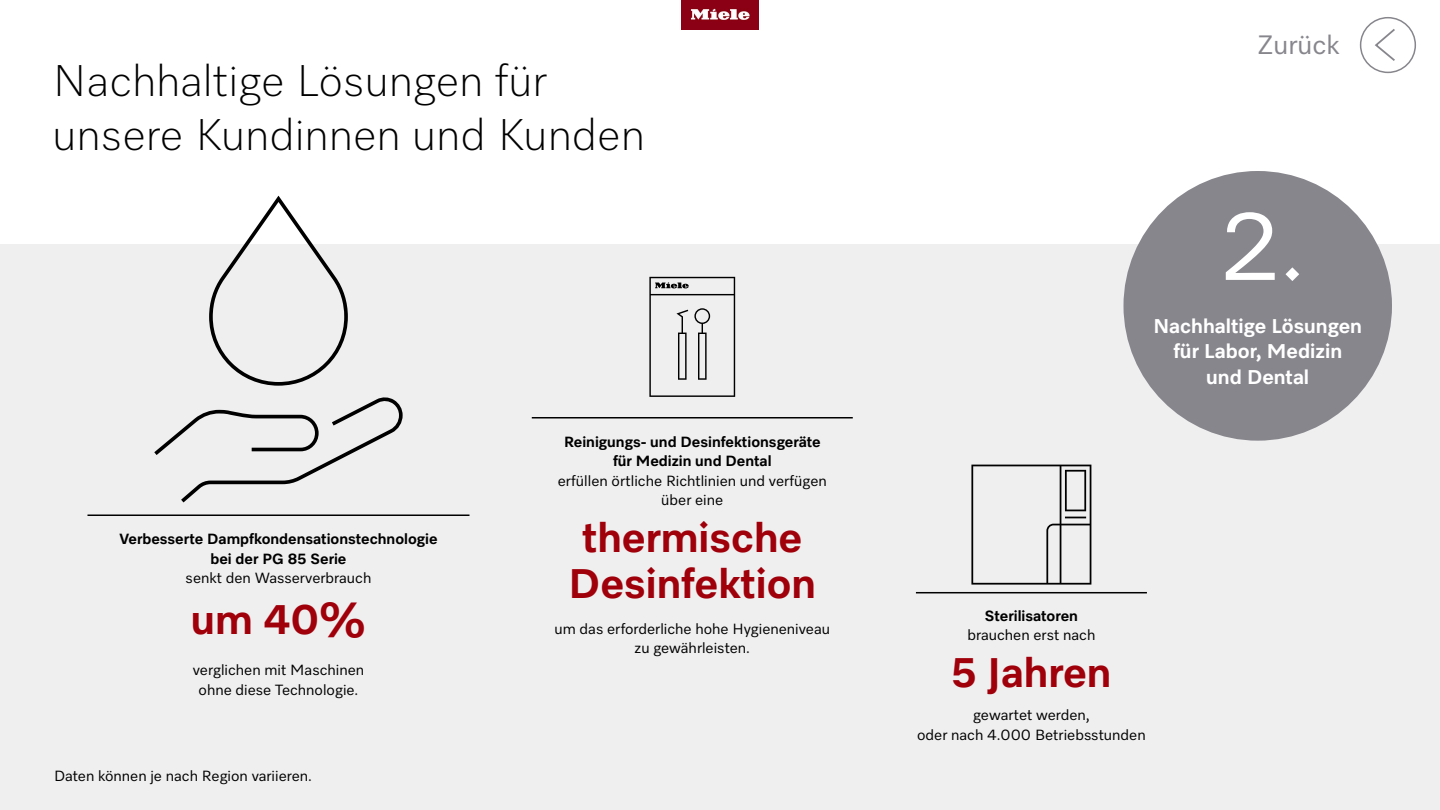
<style>
.page{position:relative;width:1440px;height:810px;background:#fff}
.page>*{position:absolute;margin:0;border:0;box-sizing:border-box;transform-origin:0 0}
.t1{font:97.5px "Miele Elements";color:#fff}
.t2{font:300 45px/54px "Miele Elements";color:#000}
.t3{font:700 42px/46.5px "Miele Elements";color:#9f000a;text-align:center}
.t4{font:27px "Miele Elements";color:#86868c}
.t5{font:700 20.25px/25.5px "Miele Elements";color:#fff;text-align:center}
.t6{font:15px/19.5px "Miele Elements";color:#000;text-align:center}
.t7{font:700 15px/19.5px "Miele Elements";color:#000;text-align:center}
</style>
<div class="page">
<img style="left:681px;top:0;width:78px;height:30px">
<svg style="left:1375px;top:29px;width:20px;height:32px"></svg>
<div style="left:1360px;top:17px;width:56px;height:56px;border:2px solid #86868c;border-radius:50%"></div>
<div style="left:0;top:244px;width:1440px;height:566px;background:#efeff0"></div>
<div style="left:1124px;top:171px;width:268px;height:270px;background:#86868c;border-radius:50%"></div>
<hr style="left:87px;top:514px;width:383px;height:2px;background:#000">
<hr style="left:532px;top:417px;width:321px;height:1px;background:#000">
<hr style="left:916px;top:592px;width:231px;height:1px;background:#000">
<svg style="left:154px;top:397px;width:249px;height:105px"></svg>
<svg style="left:209px;top:196px;width:139px;height:190px"></svg>
<svg style="left:649px;top:277px;width:86px;height:120px"></svg>
<svg style="left:971px;top:465px;width:120px;height:120px"></svg>
<h2 class="t2" style="left:52px;top:52px;width:594px">Nachhaltige Lösungen für unsere Kundinnen und Kunden</h2>
<p class="t7" style="left:119px;top:529px;width:320px">Verbesserte Dampfkondensationstechnologie bei der PG 85 Serie</p>
<p class="t6" style="left:186px;top:568px;width:187px">senkt den Wasserverbrauch</p>
<h3 class="t3" style="left:191px;top:594px;width:177px">um 40%</h3>
<p class="t6" style="left:193px;top:660px;width:173px">verglichen mit Maschinen ohne diese Technologie.</p>
<p class="t6" style="left:54px;top:765px;width:259px">Daten können je nach Region variieren.</p>
<p class="t7" style="left:564px;top:431px;width:258px">Reinigungs- und Desinfektionsgeräte für Medizin und Dental</p>
<p class="t6" style="left:558px;top:470px;width:271px">erfüllen örtliche Richtlinien und verfügen über eine</p>
<h3 class="t3" style="left:569px;top:512px;width:249px">thermische<br>Desinfektion</h3>
<p class="t6" style="left:555px;top:618px;width:277px">um das erforderliche hohe Hygieneniveau zu gewährleisten.</p>
<h3 class="t4" style="left:1258px;top:28px;width:83px">Zurück</h3>
<h1 class="t1" style="left:1220px;top:184px;width:86px">2.</h1>
<h3 class="t5" style="left:1153px;top:312px;width:210px">Nachhaltige Lösungen für Labor, Medizin und Dental</h3>
<p class="t7" style="left:985px;top:605px;width:95px">Sterilisatoren</p>
<p class="t6" style="left:968px;top:625px;width:129px">brauchen erst nach</p>
<h3 class="t3" style="left:951px;top:647px;width:162px">5 Jahren</h3>
<p class="t6" style="left:917px;top:705px;width:230px">gewartet werden,<br>oder nach 4.000 Betriebsstunden</p>
</div>
